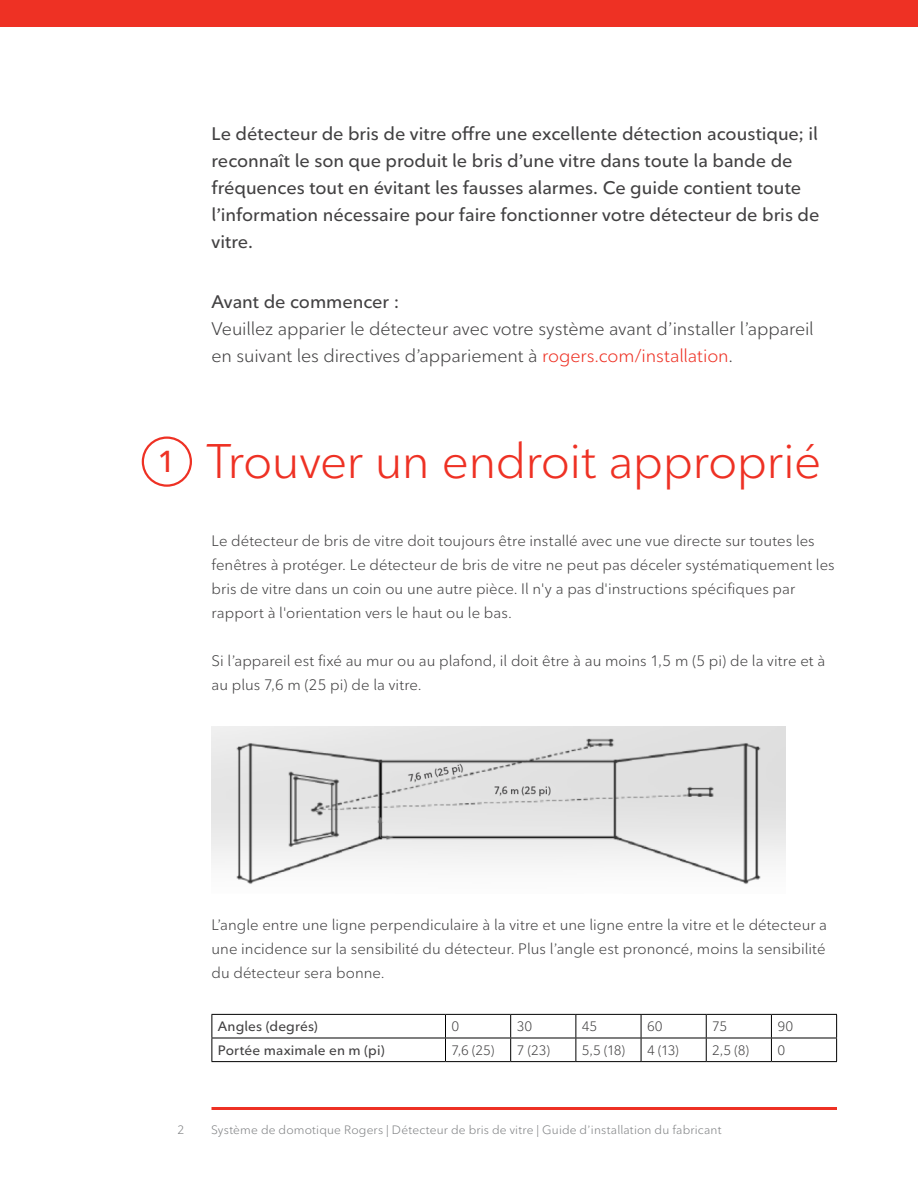
<style>
.page{position:relative;width:918px;height:1188px;background:#fff}
.page>*{position:absolute;margin:0;border:0;box-sizing:border-box;transform-origin:0 0}
.t1{font:48px "Ted Next";letter-spacing:-.015em;color:#ee3124}
.t2{font:600 18px/27px "Ted Next";letter-spacing:-.005em;color:#424142}
.t3{font:18px/27px "Ted Next";letter-spacing:-.005em;color:#424142}
.t4{font:15px/24px "Ted Next";letter-spacing:.005em;color:#424142}
.t5{font:13.5px "Ted Next";letter-spacing:-.005em;color:#424142}
.t6{font:600 13.5px "Ted Next";letter-spacing:.01em;color:#424142}
.t7{font:12px "Ted Next";letter-spacing:.015em;color:#808284}
.s1{color:#ee3124}
.s2{font-weight:600;font-size:30px}
</style>
<div class="page">
<div style="left:0;top:0;width:918px;height:27px;background:#ee3124"></div>
<hr style="left:212px;top:1107px;width:625px;height:3px;background:#ee3124">
<div style="left:142px;top:436px;width:50px;height:51px;border:2px solid #ee3124;border-radius:50%"></div>
<img style="left:212px;top:726px;width:573px;height:159px">
<hr style="left:212px;top:1014px;width:234px;height:1px;background:#000">
<hr style="left:446px;top:1014px;width:65px;height:1px;background:#000">
<hr style="left:511px;top:1014px;width:65px;height:1px;background:#000">
<hr style="left:576px;top:1014px;width:65px;height:1px;background:#000">
<hr style="left:641px;top:1014px;width:65px;height:1px;background:#000">
<hr style="left:706px;top:1014px;width:65px;height:1px;background:#000">
<hr style="left:771px;top:1014px;width:66px;height:1px;background:#000">
<hr style="left:212px;top:1038px;width:234px;height:1px;background:#000">
<svg style="left:212px;top:1015px;width:1px;height:46px"></svg>
<hr style="left:446px;top:1038px;width:65px;height:1px;background:#000">
<svg style="left:445px;top:1015px;width:1px;height:46px"></svg>
<hr style="left:511px;top:1038px;width:65px;height:1px;background:#000">
<svg style="left:510px;top:1015px;width:1px;height:46px"></svg>
<hr style="left:576px;top:1038px;width:65px;height:1px;background:#000">
<svg style="left:576px;top:1015px;width:1px;height:46px"></svg>
<hr style="left:641px;top:1038px;width:65px;height:1px;background:#000">
<svg style="left:641px;top:1015px;width:1px;height:46px"></svg>
<hr style="left:706px;top:1038px;width:65px;height:1px;background:#000">
<svg style="left:706px;top:1015px;width:1px;height:46px"></svg>
<hr style="left:771px;top:1038px;width:66px;height:1px;background:#000">
<svg style="left:771px;top:1015px;width:1px;height:46px"></svg>
<svg style="left:836px;top:1015px;width:1px;height:46px"></svg>
<hr style="left:212px;top:1061px;width:234px;height:1px;background:#000">
<hr style="left:446px;top:1061px;width:65px;height:1px;background:#000">
<hr style="left:511px;top:1061px;width:65px;height:1px;background:#000">
<hr style="left:576px;top:1061px;width:65px;height:1px;background:#000">
<hr style="left:641px;top:1061px;width:65px;height:1px;background:#000">
<hr style="left:706px;top:1061px;width:65px;height:1px;background:#000">
<hr style="left:771px;top:1061px;width:66px;height:1px;background:#000">
<p class="t2" style="left:212px;top:120px;width:609px">Le détecteur de bris de vitre offre une excellente détection acoustique; il reconnaît le son que produit le bris d’une vitre dans toute la bande de fréquences tout en évitant les fausses alarmes. Ce guide contient toute l’information nécessaire pour faire fonctionner votre détecteur de bris de vitre.</p>
<p class="t2" style="left:212px;top:288px;width:189px">Avant de commencer :</p>
<p class="t3" style="left:212px;top:315px;width:604px">Veuillez apparier le détecteur avec votre système avant d’installer l’appareil en suivant les directives d’appariement à <span class="s1">rogers.com/installation</span>.</p>
<h1 class="t1" style="left:157px;top:433px;width:665px"><span class="s2">1</span> Trouver un endroit approprié</h1>
<p class="t4" style="left:212px;top:528px;width:625px">Le détecteur de bris de vitre doit toujours être installé avec une vue directe sur toutes les fenêtres à protéger. Le détecteur de bris de vitre ne peut pas déceler systématiquement les bris de vitre dans un coin ou une autre pièce. Il n'y a pas d'instructions spécifiques par rapport à l'orientation vers le haut ou le bas.</p>
<p class="t4" style="left:212px;top:648px;width:615px">Si l’appareil est fixé au mur ou au plafond, il doit être à au moins 1,5 m (5 pi) de la vitre et à au plus 7,6 m (25 pi) de la vitre.</p>
<p class="t4" style="left:212px;top:912px;width:617px;text-align:justify">L’angle entre une ligne perpendiculaire à la vitre et une ligne entre la vitre et le détecteur a une incidence sur la sensibilité du détecteur. Plus l’angle est prononcé, moins la sensibilité du détecteur sera bonne.</p>
<p class="t6" style="left:218px;top:1019px;width:102px">Angles (degrés)</p>
<p class="t5" style="left:452px;top:1019px;width:9px">0</p>
<p class="t5" style="left:517px;top:1019px;width:17px">30</p>
<p class="t5" style="left:582px;top:1019px;width:17px">45</p>
<p class="t5" style="left:647px;top:1019px;width:17px">60</p>
<p class="t5" style="left:712px;top:1019px;width:16px">75</p>
<p class="t5" style="left:777px;top:1019px;width:17px">90</p>
<p class="t6" style="left:218px;top:1042px;width:168px">Portée maximale en m (pi)</p>
<p class="t5" style="left:452px;top:1042px;width:45px">7,6 (25)</p>
<p class="t5" style="left:517px;top:1042px;width:35px">7 (23)</p>
<p class="t5" style="left:582px;top:1042px;width:45px">5,5 (18)</p>
<p class="t5" style="left:647px;top:1042px;width:33px">4 (13)</p>
<p class="t5" style="left:712px;top:1042px;width:38px">2,5 (8)</p>
<p class="t5" style="left:777px;top:1042px;width:9px">0</p>
<p class="t7" style="left:178px;top:1123px;width:8px">2</p>
<p class="t7" style="left:211px;top:1123px;width:512px">Système de domotique Rogers | Détecteur de bris de vitre | Guide d’installation du fabricant</p>
</div>
